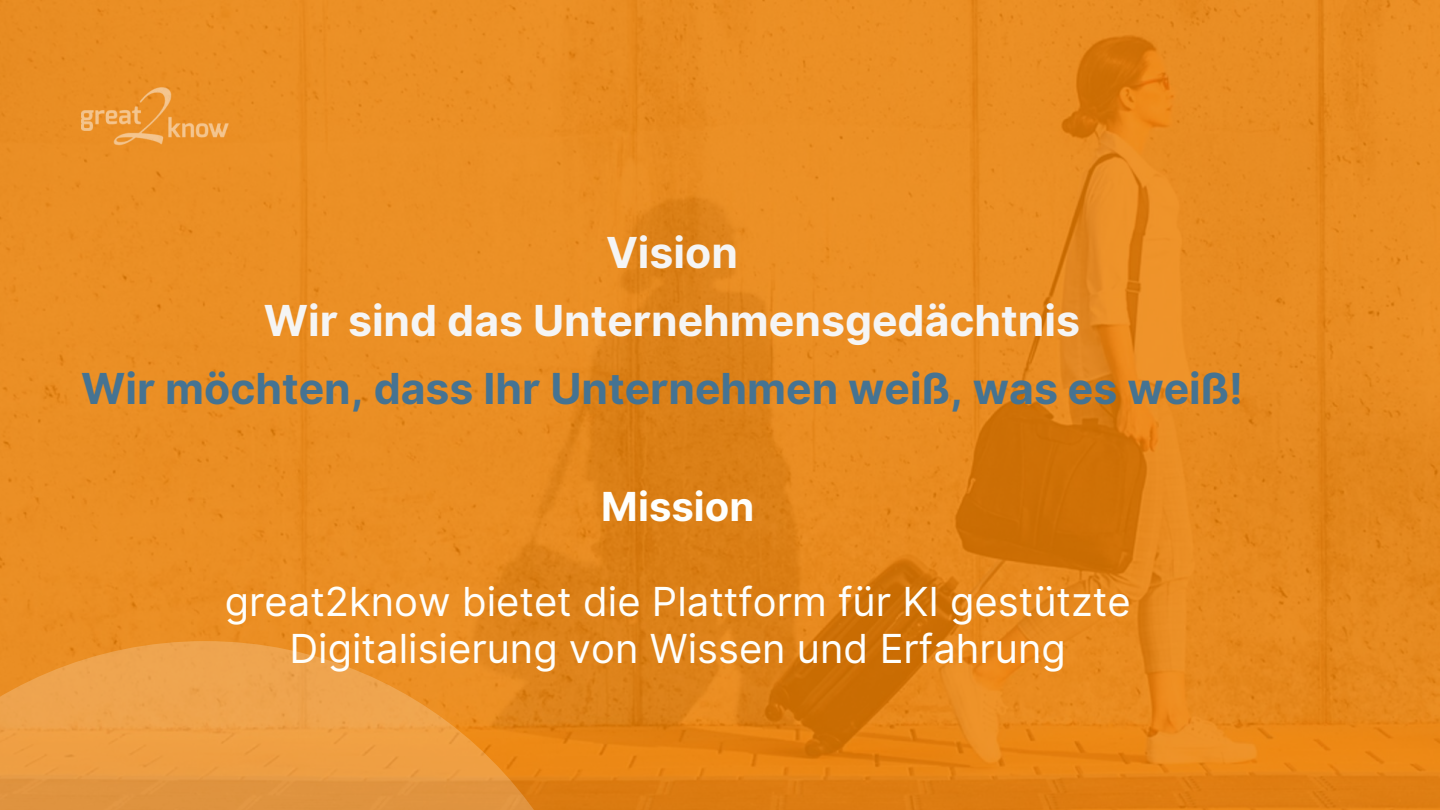
<style>
.page{position:relative;width:1440px;height:810px;background:#fff}
.page>*{position:absolute;margin:0;border:0;box-sizing:border-box;transform-origin:0 0}
.t1{font:700 42.7px "Inter";color:#457392}
.t2{font:700 42.7px/68px "Inter";color:#f5f5f5;text-align:center}
.t3{font:40px/47.2px "Inter";color:#fefffd;text-align:center}
.t4{font:700 40px "Inter";color:#fefffd}
</style>
<div class="page">
<img style="left:0;top:0;width:1440px;height:810px">
<img style="left:81px;top:81px;width:157px;height:68px">
<svg style="left:0;top:641px;width:610px;height:169px;background:#e99638"></svg>
<p class="t2" style="left:264px;top:219px;width:818px">Vision<br>Wir sind das Unternehmensgedächtnis</p>
<p class="t1" style="left:81px;top:357px;width:1163px">Wir möchten, dass Ihr Unternehmen weiß, was es weiß!</p>
<p class="t4" style="left:601px;top:478px;width:155px">Mission</p>
<p class="t3" style="left:225px;top:578px;width:907px">great2know bietet die Plattform für KI gestützte<br>Digitalisierung von Wissen und Erfahrung</p>
</div>
